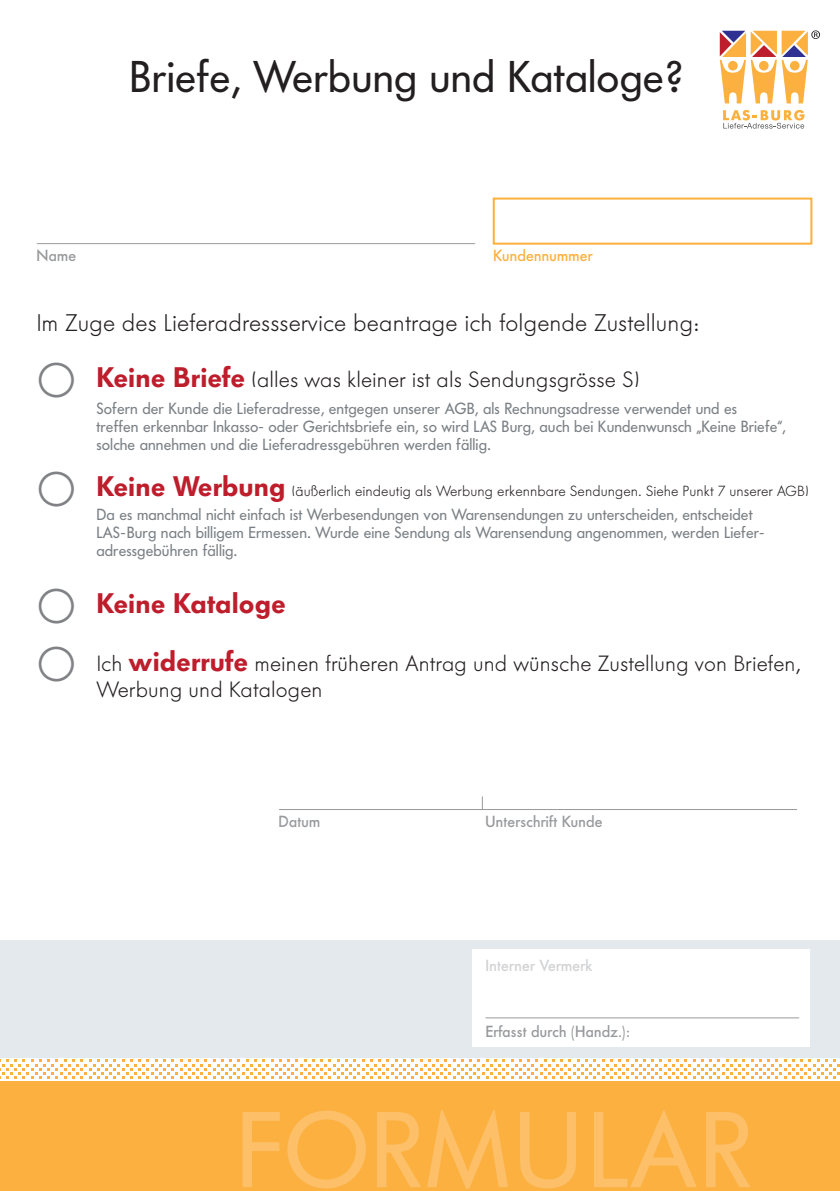
<style>
.page{position:relative;width:840px;height:1191px;background:#fff}
.page>*{position:absolute;margin:0;border:0;box-sizing:border-box;transform-origin:0 0}
.t1{font:106.6px "Futura BQ";letter-spacing:.025em;color:#fdbf67}
.t2{font:44px "Futura BQ";letter-spacing:.005em;color:#231f20}
.t3{font:600 28px "Futura BQ";letter-spacing:.005em;color:#be1d2c}
.t4{font:300 24px "Futura BQ";letter-spacing:.005em;color:#231f20}
.t5{font:300 22px/26.4px "Futura BQ";letter-spacing:.005em;color:#231f20}
.t6{font:16px/18px "Futura BQ";letter-spacing:.005em;color:#797f84}
.t7{font:500 16px "Futura BQ";color:#97999c}
.t8{font:500 16px "Futura BQ";color:#d1d2d4}
.t9{font:500 16px "Futura BQ";color:#fbb03f}
.t10{font:300 14.6px "Futura BQ";letter-spacing:.005em;color:#231f20}
.s1{font-size:48px;color:#808285}
.s2{font-weight:600;font-size:28px;color:#be1d2c}
.s3{font-weight:300;font-size:48px;color:#808285}
</style>
<div class="page">
<div style="left:0;top:1081px;width:839px;height:110px;background:#fbb03f"></div>
<svg style="left:2px;top:1059px;width:837px;height:19px"></svg>
<svg style="left:719px;top:30px;width:100px;height:73px"></svg>
<svg style="left:723px;top:110px;width:81px;height:19px"></svg>
<hr style="left:37px;top:243px;width:438px;height:1px;background:#97999c">
<div style="left:492px;top:198px;width:320px;height:47px;border:2px solid #fbb03f"></div>
<hr style="left:279px;top:809px;width:517px;height:1px;background:#97999c">
<svg style="left:481px;top:797px;width:1px;height:12px"></svg>
<div style="left:0;top:940px;width:839px;height:118px;background:#e4e9ed"></div>
<div style="left:472px;top:949px;width:337px;height:98px;background:#fff"></div>
<hr style="left:485px;top:1017px;width:313px;height:1px;background:#97999c">
<h2 class="t2" style="left:129px;top:51px;width:554px">Briefe, Werbung und Kataloge?</h2>
<p class="t7" style="left:36px;top:246px;width:41px">Name</p>
<p class="t9" style="left:493px;top:246px;width:101px">Kundennummer</p>
<h3 class="t4" style="left:36px;top:309px;width:664px">Im Zuge des Lieferadressservice beantrage ich folgende Zustellung:</h3>
<h3 class="t5" style="left:36px;top:366px;width:604px"><span class="s1">O</span> <span class="s2">Keine Briefe</span> (alles was kleiner ist als Sendungsgrösse S)</h3>
<p class="t6" style="left:96px;top:399px;width:690px">Sofern der Kunde die Lieferadresse, entgegen unserer AGB, als Rechnungsadresse verwendet und es<br>treffen erkennbar Inkasso- oder Gerichtsbriefe ein, so wird LAS Burg, auch bei Kundenwunsch „Keine Briefe“, solche annehmen und die Lieferadressgebühren werden fällig.</p>
<p class="t10" style="left:36px;top:482px;width:773px"><span class="s1">O</span> <span class="s2">Keine Werbung</span> (äußerlich eindeutig als Werbung erkennbare Sendungen. Siehe Punkt 7 unserer AGB)</p>
<p class="t6" style="left:96px;top:505px;width:669px">Da es manchmal nicht einfach ist Werbesendungen von Warensendungen zu unterscheiden, entscheidet<br>LAS-Burg nach billigem Ermessen. Wurde eine Sendung als Warensendung angenommen, werden Liefer&shy;adressgebühren fällig.</p>
<h3 class="t3" style="left:36px;top:587px;width:251px"><span class="s3">O</span> Keine Kataloge</h3>
<h3 class="t5" style="left:96px;top:650px;width:705px;text-indent:-60px"><span class="s1">O</span> Ich <span class="s2">widerrufe</span> meinen früheren Antrag und wünsche Zustellung von Briefen,<br>Werbung und Katalogen</h3>
<p class="t7" style="left:278px;top:812px;width:43px">Datum</p>
<p class="t7" style="left:485px;top:812px;width:119px">Unterschrift Kunde</p>
<p class="t8" style="left:485px;top:956px;width:108px">Interner Vermerk</p>
<p class="t7" style="left:485px;top:1022px;width:146px">Erfasst durch (Handz.):</p>
<p class="t7" style="left:505px;top:1025px;width:146px">Erfasst durch (Handz.):</p>
<h1 class="t1" style="left:236px;top:1087px;width:516px">FORMULAR</h1>
</div>
